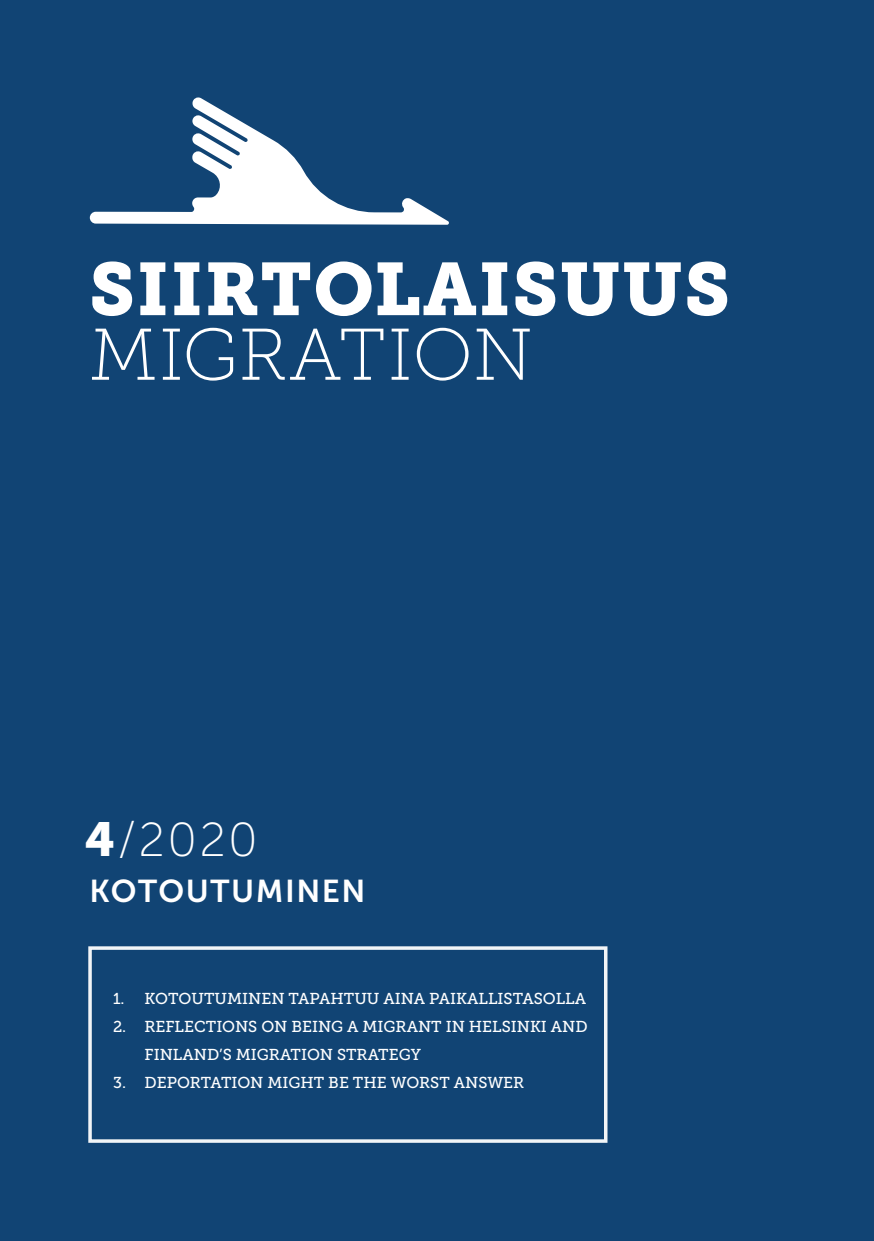
<style>
.page{position:relative;width:874px;height:1241px;background:#fff}
.page>*{position:absolute;margin:0;border:0;box-sizing:border-box;transform-origin:0 0}
.t1{font:73.85px "Museo Slab 900";letter-spacing:.025em;color:#fff}
.t2{font:72.98px "Museo Slab 100";letter-spacing:.005em;color:#fff}
.t3{font:47.43px "Museo Sans 100";color:#fff}
.t4{font:31.5px "Museo Sans 700";letter-spacing:.05em;color:#fff}
.t5{font:15.75px/28px "Museo Slab 500";color:#fff}
.s1{font-family:"Museo Sans 900"}
</style>
<div class="page">
<div style="left:0;top:0;width:873px;height:1240px;background:#114474"></div>
<div style="left:88px;top:946px;width:519px;height:196px;border:4px solid #fff"></div>
<svg style="left:90px;top:97px;width:359px;height:128px"></svg>
<h1 class="t1" style="left:89px;top:246px;width:642px">SIIRTOLAISUUS</h1>
<h2 class="t2" style="left:89px;top:315px;width:445px">MIGRATION</h2>
<h3 class="t3" style="left:85px;top:814px;width:174px"><span class="s1">4</span>/2020</h3>
<h3 class="t4" style="left:89px;top:873px;width:277px">KOTOUTUMINEN</h3>
<p class="t5" style="left:113px;top:984px;width:474px">1. KOTOUTUMINEN TAPAHTUU AINA PAIKALLISTASOLLA</p>
<p class="t5" style="left:144px;top:1012px;width:444px;text-indent:-32px">2. REFLECTIONS ON BEING A MIGRANT IN HELSINKI AND<br>FINLAND’S MIGRATION STRATEGY</p>
<p class="t5" style="left:113px;top:1068px;width:412px">3. DEPORTATION MIGHT BE THE WORST ANSWER</p>
</div>
